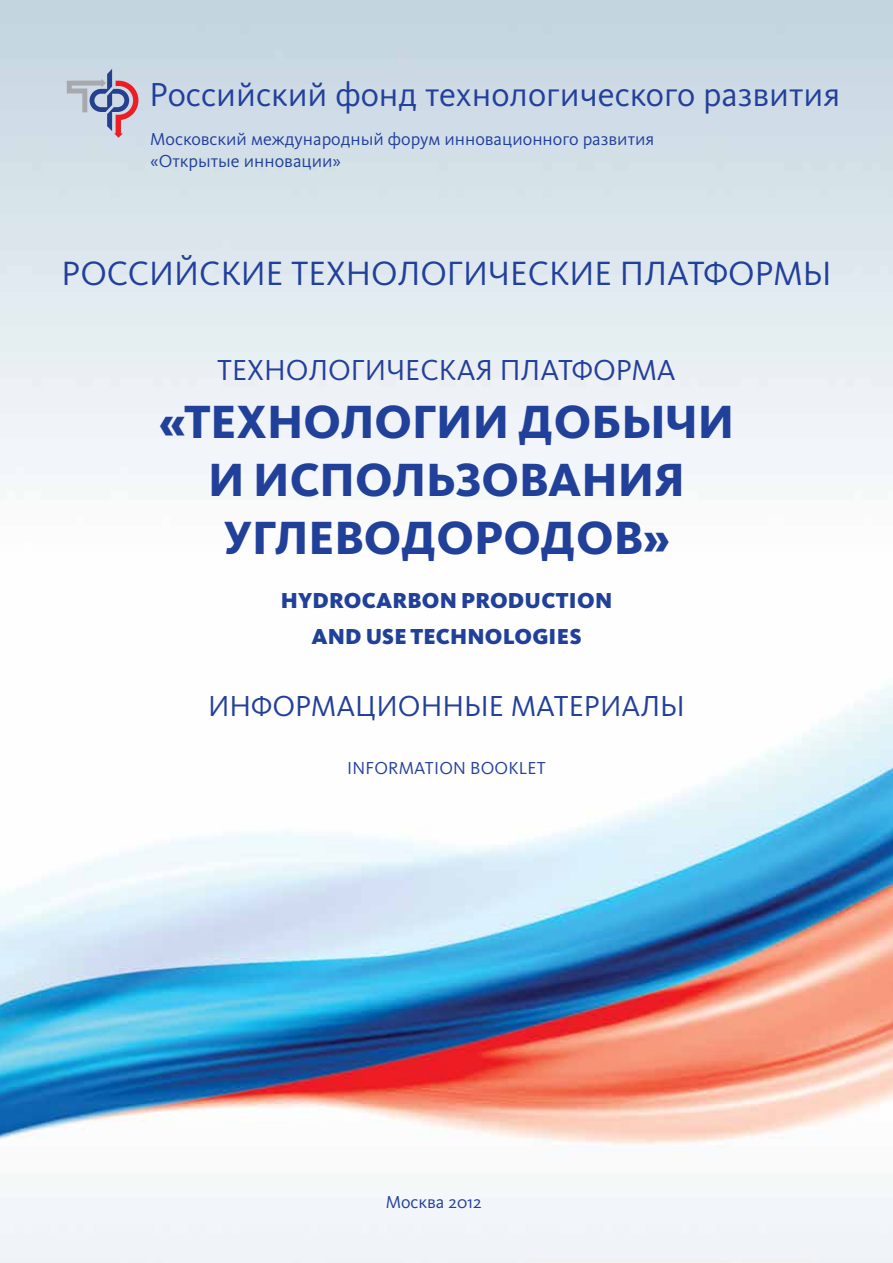
<style>
.page{position:relative;width:893px;height:1263px;background:#fff}
.page>*{position:absolute;margin:0;border:0;box-sizing:border-box;transform-origin:0 0}
.t1{font:800 48.3px/58.1px "Kievit Pro";color:#21409a;text-align:center}
.t2{font:34.95px "Kievit Pro";color:#21409a}
.t3{font:34.5px "Kievit Pro";color:#21409a}
.t4{font:30px "Kievit Pro";color:#21409a}
.t5{font:900 22.5px/36px "Kievit Pro";letter-spacing:.01em;color:#21409a;text-align:center}
.t6{font:18px/21.6px "Kievit Pro";color:#21409a}
</style>
<div class="page">
<img style="left:0;top:0;width:893px;height:1263px">
<svg style="left:67px;top:69px;width:71px;height:69px;background:#b7b2c6"></svg>
<h3 class="t3" style="left:150px;top:74px;width:692px">РОССИЙСКИЙ ФОНД ТЕХНОЛОГИЧЕСКОГО РАЗВИТИЯ</h3>
<p class="t6" style="left:150px;top:128px;width:506px">МОСКОВСКИЙ МЕЖДУНАРОДНЫЙ ФОРУМ ИННОВАЦИОННОГО РАЗВИТИЯ «ОТКРЫТЫЕ ИННОВАЦИИ»</p>
<h2 class="t2" style="left:61px;top:252px;width:772px">РОССИЙСКИЕ ТЕХНОЛОГИЧЕСКИЕ ПЛАТФОРМЫ</h2>
<h3 class="t4" style="left:217px;top:352px;width:35px">ТЕХНОЛОГИЧЕСКА</h3>
<h3 class="t4" style="left:475px;top:352px;width:45px">Я ПЛАТФОРМА</h3>
<h1 class="t1" style="left:159px;top:393px;width:577px">«Технологии добычи и использования углеводородов»</h1>
<p class="t5" style="left:281px;top:583px;width:333px">HYDROCARBON PRODUCTION<br>AND USE TECH NOLOGIES</p>
<h3 class="t4" style="left:208px;top:688px;width:43px">ИНФОРМА</h3>
<h3 class="t4" style="left:355px;top:688px;width:43px">ЦИОННЫЕ</h3>
<h3 class="t4" style="left:511px;top:688px;width:20px">МАТЕРИАЛЫ</h3>
<p class="t6" style="left:347px;top:757px;width:200px">INFORMATI ON BOOKLET</p>
<p class="t6" style="left:386px;top:1191px;width:98px">МОСКВА 2012</p>
</div>
